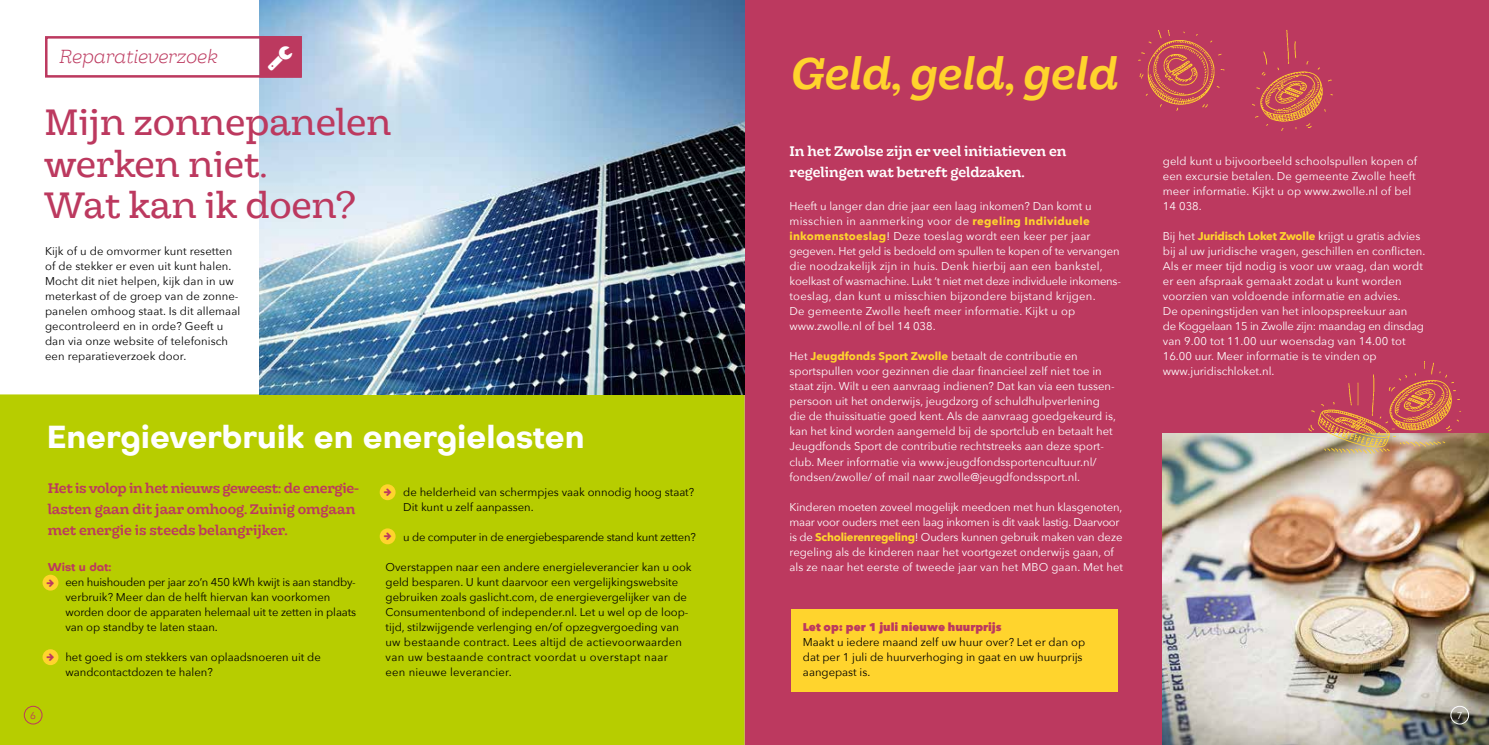
<style>
.page{position:relative;width:1489px;height:745px;background:#fff}
.page>*{position:absolute;margin:0;border:0;box-sizing:border-box;transform-origin:0 0}
.t1{font:italic 700 43.88px "Hernandez Niu";color:#ffd42d}
.t2{font:36.25px/41.2px "Hernandez Niu";letter-spacing:-.01em;color:#bc395f}
.t3{font:700 31.25px "Octarine";color:#fff}
.t4{font:italic 300 18.75px "Hernandez Niu";color:#bc395f}
.t5{font:700 13.75px/21.2px "Hernandez Niu";color:#bc395f}
.t6{font:700 13.75px/21.2px "Hernandez Niu";color:#fff}
.t7{font:11.25px/15px "Avenir Next";color:#fff}
.t8{font:11.25px/15px "Avenir Next";color:#000}
.t9{font:11.25px "Avenir Next";letter-spacing:-.02em;color:#000}
.t10{font:800 11.25px "Avenir Next";color:#bc395f}
.t11{font:700 11.25px "Octarine";color:#bc395f}
.t12{font:10px "Avenir Next";color:#bc395f}
.t13{font:10px "Avenir Next";color:#fff}
.s1{font-weight:700;color:#ffd42d}
</style>
<div class="page">
<div style="left:744px;top:0;width:744px;height:744px;background:#bc395f"></div>
<div style="left:0;top:394px;width:744px;height:350px;background:#b7cd00"></div>
<img style="left:259px;top:0;width:485px;height:394px">
<img style="left:1162px;top:433px;width:326px;height:311px">
<div style="left:1450px;top:705px;width:18px;height:18px;border:1px solid #fff;border-radius:50%"></div>
<div style="left:24px;top:705px;width:18px;height:18px;border:1px solid #bc395f;border-radius:50%"></div>
<div style="left:45px;top:36px;width:257px;height:42px;border:2px solid #bc395f"></div>
<div style="left:790px;top:608px;width:327px;height:82px;background:#ffd42d"></div>
<div style="left:259px;top:36px;width:42px;height:42px;background:#bc395f;border:2px solid #bc395f"></div>
<div style="left:379px;top:484px;width:16px;height:16px;background:#ffd42d;border-radius:50%"></div>
<div style="left:379px;top:528px;width:16px;height:16px;background:#ffd42d;border-radius:50%"></div>
<div style="left:43px;top:574px;width:15px;height:16px;background:#ffd42d;border-radius:50%"></div>
<div style="left:43px;top:648px;width:15px;height:16px;background:#ffd42d;border-radius:50%"></div>
<img style="left:1123px;top:30px;width:217px;height:115px">
<img style="left:1276px;top:361px;width:212px;height:104px">
<h3 class="t4" style="left:58px;top:45px;width:160px">Reparatieverzoek</h3>
<h2 class="t2" style="left:44px;top:102px;width:349px">Mijn zonnepanelen werken niet.<br>Wat kan ik doen?</h2>
<p class="t8" style="left:45px;top:243px;width:197px">Kijk of u de omvormer kunt resetten of de stekker er even uit kunt halen.<br>Mocht dit niet helpen, kijk dan in uw meterkast of de groep van de zonne&shy;panelen omhoog staat. Is dit allemaal gecontroleerd en in orde? Geeft u dan via onze website of telefonisch een reparatieverzoek door.</p>
<h3 class="t3" style="left:47px;top:412px;width:539px">Energieverbruik en energielasten</h3>
<p class="t5" style="left:48px;top:477px;width:313px">Het is volop in het nieuws geweest: de energie&shy;lasten gaan dit jaar omhoog. Zuinig omgaan met energie is steeds belangrijker.</p>
<p class="t11" style="left:48px;top:557px;width:65px">Wist u dat:</p>
<p class="t8" style="left:65px;top:573px;width:292px;text-indent:-18px">- een huishouden per jaar zo’n 450 kWh kwijt is aan standby&shy;verbruik? Meer dan de helft hiervan kan voorkomen worden door de apparaten helemaal uit te zetten in plaats van op standby te laten staan.</p>
<p class="t8" style="left:65px;top:648px;width:257px;text-indent:-18px">- het goed is om stekkers van oplaadsnoeren uit de wandcontactdozen te halen?</p>
<p class="t8" style="left:403px;top:483px;width:292px;text-indent:-18px">- de helderheid van schermpjes vaak onnodig hoog staat?<br>Dit kunt u zelf aanpassen.</p>
<p class="t9" style="left:385px;top:527px;width:312px">- u de computer in de energiebesparende stand kunt zetten?</p>
<p class="t8" style="left:385px;top:558px;width:307px">Overstappen naar een andere energieleverancier kan u ook geld besparen. U kunt daarvoor een vergelijkingswebsite gebruiken zoals gaslicht.com, de energievergelijker van de Consumentenbond of independer.nl. Let u wel op de loop&shy;tijd, stilzwijgende verlenging en/of opzegvergoeding van uw bestaande contract. Lees altijd de actievoorwaarden van uw bestaande contract voordat u overstapt naar<br>een nieuwe leverancier.</p>
<h1 class="t1" style="left:789px;top:47px;width:329px">Geld, geld, geld</h1>
<p class="t6" style="left:789px;top:140px;width:278px">In het Zwolse zijn er veel initiatieven en regelingen wat betreft geldzaken.</p>
<p class="t7" style="left:789px;top:198px;width:333px">Heeft u langer dan drie jaar een laag inkomen? Dan komt u misschien in aanmerking voor de <span class="s1">regeling Individuele inkomenstoeslag</span>! Deze toeslag wordt een keer per jaar gegeven. Het geld is bedoeld om spullen te kopen of te vervangen die noodzakelijk zijn in huis. Denk hierbij aan een bankstel, koelkast of wasmachine. Lukt ‘t niet met deze individuele inkomens&shy;toeslag, dan kunt u misschien bijzondere bijstand krijgen.<br>De gemeente Zwolle heeft meer informatie. Kijkt u op www.zwolle.nl of bel 14 038.</p>
<p class="t7" style="left:789px;top:348px;width:328px">Het <span class="s1">Jeugdfonds Sport Zwolle</span> betaalt de contributie en sportspullen voor gezinnen die daar financieel zelf niet toe in staat zijn. Wilt u een aanvraag indienen? Dat kan via een tussen&shy;persoon uit het onderwijs, jeugdzorg of schuldhulpverlening die de thuissituatie goed kent. Als de aanvraag goedgekeurd is, kan het kind worden aangemeld bij de sportclub en betaalt het Jeugdfonds Sport de contributie rechtstreeks aan deze sport&shy;club. Meer informatie via www.jeugdfondssportencultuur.nl/ fondsen/zwolle/ of mail naar zwolle@jeugdfondssport.nl.</p>
<p class="t7" style="left:789px;top:498px;width:335px">Kinderen moeten zoveel mogelijk meedoen met hun klasgenoten, maar voor ouders met een laag inkomen is dit vaak lastig. Daarvoor is de <span class="s1">Scholierenregeling</span>! Ouders kunnen gebruik maken van deze regeling als de kinderen naar het voortgezet onderwijs gaan, of als ze naar het eerste of tweede jaar van het MBO gaan. Met het</p>
<p class="t10" style="left:803px;top:619px;width:200px">Let op: per 1 juli nieuwe huurprijs</p>
<p class="t8" style="left:803px;top:633px;width:284px">Maakt u iedere maand zelf uw huur over? Let er dan op dat per 1 juli de huurverhoging in gaat en uw huurprijs aangepast is.</p>
<p class="t7" style="left:1162px;top:153px;width:256px">geld kunt u bijvoorbeeld schoolspullen kopen of een excursie betalen. De gemeente Zwolle heeft meer informatie. Kijkt u op www.zwolle.nl of bel 14 038.</p>
<p class="t7" style="left:1162px;top:228px;width:264px">Bij het <span class="s1">Juridisch Loket Zwolle</span> krijgt u gratis advies bij al uw juridische vragen, geschillen en conflicten.<br>Als er meer tijd nodig is voor uw vraag, dan wordt er een afspraak gemaakt zodat u kunt worden voorzien van voldoende informatie en advies.<br>De openingstijden van het inloopspreekuur aan<br>de Koggelaan 15 in Zwolle zijn: maandag en dinsdag van 9.00 tot 11.00 uur woensdag van 14.00 tot 16.00 uur. Meer informatie is te vinden op www.juridischloket.nl.</p>
<p class="t12" style="left:30px;top:706px;width:7px">6</p>
<p class="t13" style="left:1456px;top:706px;width:7px">7</p>
</div>
